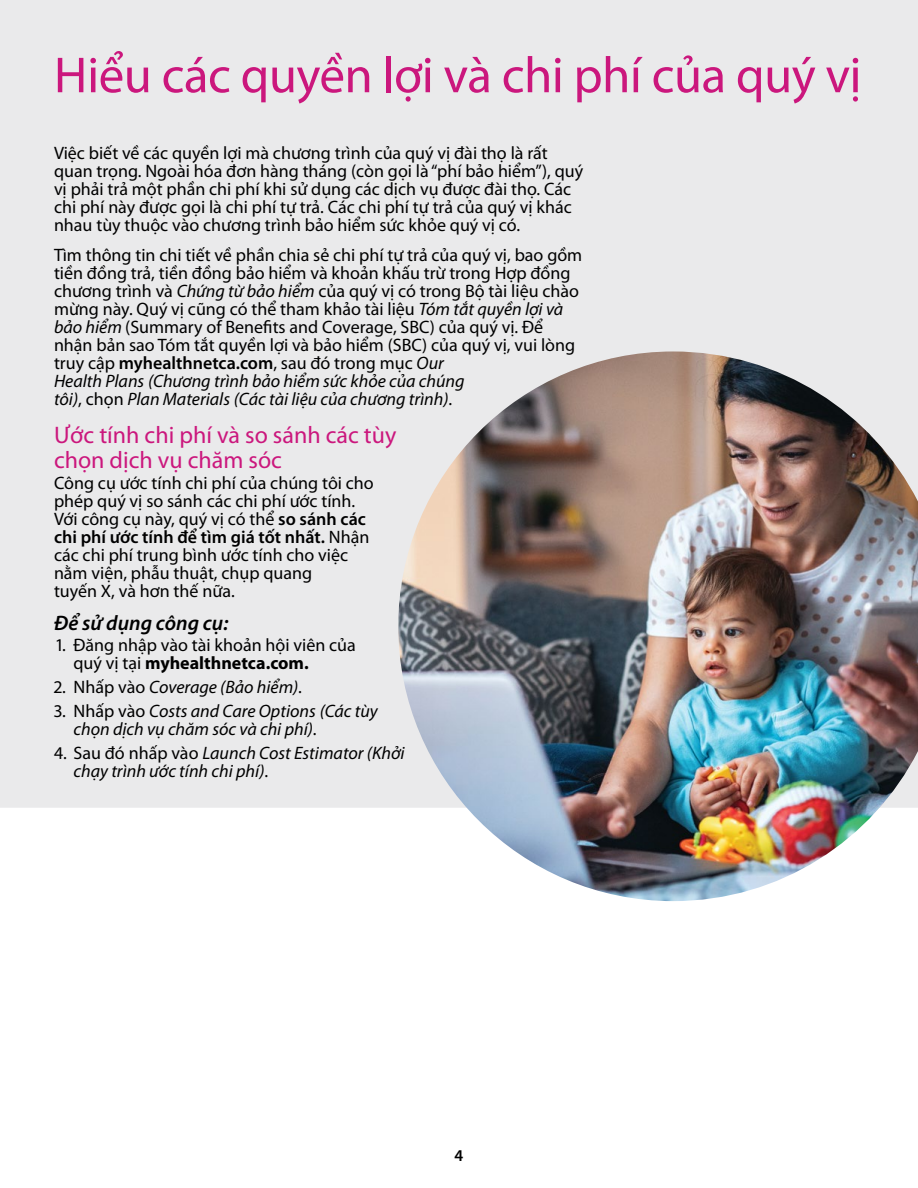
<style>
.page{position:relative;width:918px;height:1188px;background:#fff}
.page>*{position:absolute;margin:0;border:0;box-sizing:border-box;transform-origin:0 0}
.t1{font:51px "Myriad Pro";letter-spacing:-.01em;color:#cb177d}
.t2{font:24px/25.5px "Myriad Pro";color:#cb177d}
.t3{font:italic 600 21px "Myriad Pro";color:#000}
.t4{font:18px/18px "Myriad Pro";color:#000}
.t5{font:italic 18px/18px "Myriad Pro";color:#000}
.t6{font:600 16.5px "Myriad Pro";color:#000}
.s1{font-style:italic}
.s2{font-weight:600}
.s3{font-weight:700}
.s4{font-style:normal}
</style>
<div class="page">
<div style="left:0;top:0;width:918px;height:808px;background:#eaeaeb"></div>
<img style="left:398px;top:351px;width:520px;height:550px">
<h2 class="t1" style="left:54px;top:44px;width:809px">Hiểu các quyền lợi và chi phí của quý vị</h2>
<p class="t4" style="left:54px;top:144px;width:531px">Việc biết về các quyền lợi mà chương trình của quý vị đài thọ là rất quan trọng. Ngoài hóa đơn hàng tháng (còn gọi là “phí bảo hiểm”), quý vị phải trả một phần chi phí khi sử dụng các dịch vụ được đài thọ. Các chi phí này được gọi là chi phí tự trả. Các chi phí tự trả của quý vị khác nhau tùy thuộc vào chương trình bảo hiểm sức khỏe quý vị có.</p>
<p class="t4" style="left:54px;top:246px;width:530px">Tìm thông tin chi tiết về phần chia sẻ chi phí tự trả của quý vị, bao gồm tiền đồng trả, tiền đồng bảo hiểm và khoản khấu trừ trong Hợp đồng chương trình và <span class="s1">Chứng từ bảo hiểm</span> của quý vị có trong Bộ tài liệu chào mừng này. Quý vị cũng có thể tham khảo tài liệu <span class="s1">Tóm tắt quyền lợi và bảo hiểm</span> (Summary of Benefits and Coverage, SBC) của quý vị. Để nhận bản sao Tóm tắt quyền lợi và bảo hiểm (SBC) của quý vị, vui lòng truy cập <span class="s2">myhealthnetca.com</span>, sau đó trong mục <span class="s1">Our<br>Health Plans (Chương trình bảo hiểm sức khỏe của chúng<br>tôi)</span>, chọn <span class="s1">Plan Materials (Các tài liệu của chương trình)</span>.</p>
<h3 class="t2" style="left:54px;top:422px;width:344px">Ước tính chi phí và so sánh các tùy chọn dịch vụ chăm sóc</h3>
<p class="t4" style="left:54px;top:474px;width:321px">Công cụ ước tính chi phí của chúng tôi cho phép quý vị so sánh các chi phí ước tính.<br>Với công cụ này, quý vị có thể <span class="s2">so sánh các chi phí ước tính để tìm giá tốt nhất.</span> Nhận các chi phí trung bình ước tính cho việc nằm viện, phẫu thuật, chụp quang<br>tuyến X, và hơn thế nữa.</p>
<p class="t3" style="left:54px;top:610px;width:176px">Để sử dụng công cụ:</p>
<p class="t4" style="left:74px;top:636px;width:284px;text-indent:-17px">1. Đăng nhập vào tài khoản hội viên của quý vị tại <span class="s3">myhealthnetca.com.</span></p>
<p class="t5" style="left:54px;top:678px;width:249px"><span class="s4">2. Nhấp vào</span> Coverage (Bảo hiểm)<span class="s4">.</span></p>
<p class="t5" style="left:74px;top:702px;width:306px;text-indent:-19px"><span class="s4">3. Nhấp vào</span> Costs and Care Options (Các tùy chọn dịch vụ chăm sóc và chi phí)<span class="s4">.</span></p>
<p class="t5" style="left:74px;top:744px;width:333px;text-indent:-19px"><span class="s4">4. Sau đó nhấp vào</span> Launch Cost Estimator (Khởi chạy trình ước tính chi phí)<span class="s4">.</span></p>
<p class="t6" style="left:455px;top:1145px;width:10px">4</p>
</div>
